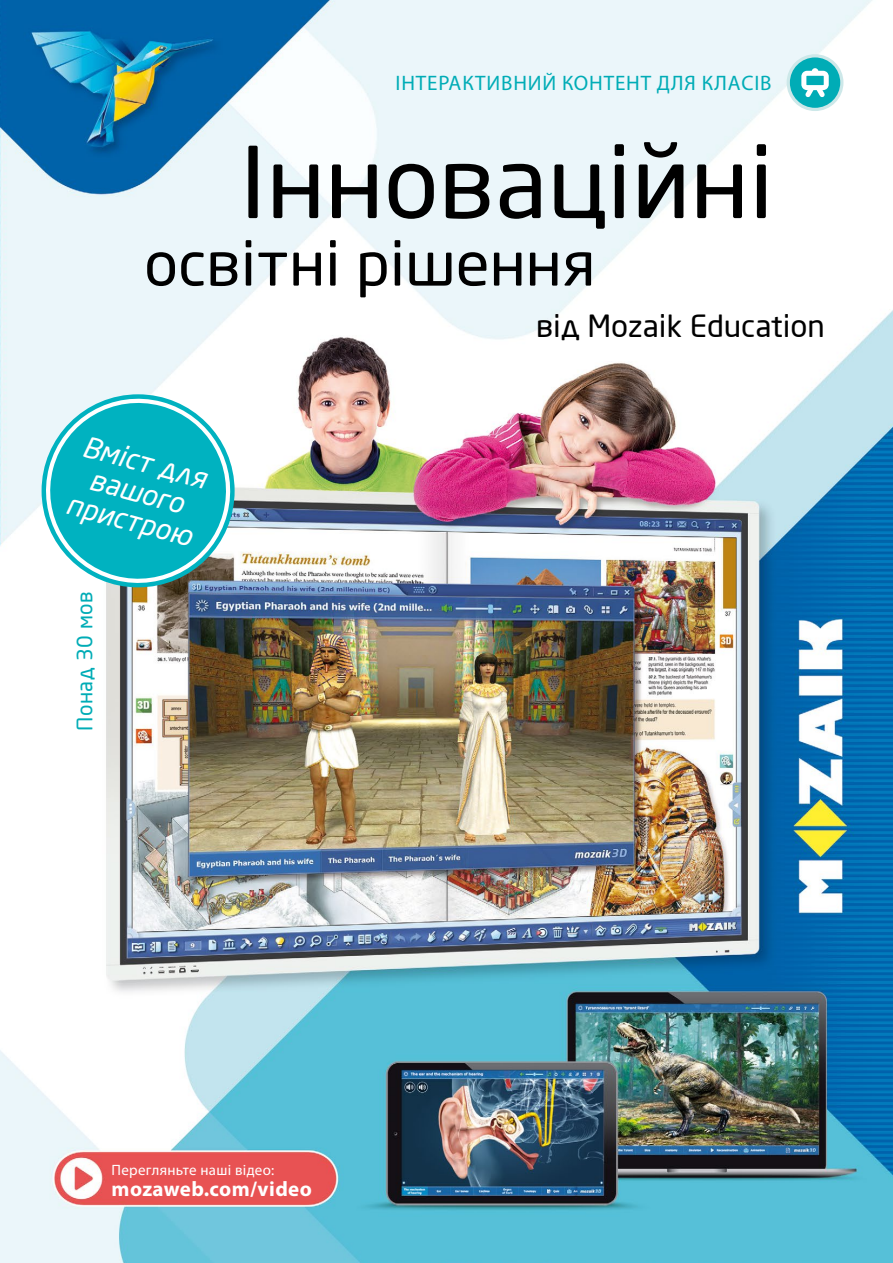
<style>
.page{position:relative;width:893px;height:1263px;background:#fff}
.page>*{position:absolute;margin:0;border:0;box-sizing:border-box;transform-origin:0 0}
.t1{font:97.5px "Neo Sans Pro";color:#000;scale:1.04 1}
.t2{font:60px "Neo Sans Pro";color:#000;scale:1.04 1}
.t3{font:30px "Neo Sans Pro";color:#000;scale:1.04 1}
.t4{font:italic 28.5px/30px "Neo Sans Pro";color:#fff;text-align:center}
.t5{font:21px "Myriad Pro";letter-spacing:.04em;color:#00acb6}
.t6{font:700 21px "Myriad Pro";letter-spacing:.02em;color:#fff}
.t7{font:21px "Neo Sans Pro";letter-spacing:.025em;color:#00acb6}
.t8{font:15px "Myriad Pro";letter-spacing:.02em;color:#fff}
</style>
<div class="page">
<img style="left:0;top:0;width:893px;height:1263px">
<div style="left:788px;top:56px;width:54px;height:53px;background:#00acb6;border-radius:50%"></div>
<div style="left:787px;top:54px;width:56px;height:57px;border:3px solid #cde8e9;border-radius:50%"></div>
<svg style="left:801px;top:68px;width:28px;height:29px"></svg>
<svg style="left:33px;top:386px;width:210px;height:205px"></svg>
<p class="t5" style="left:396px;top:70px;width:378px">ІНТЕРАКТИВНИЙ КОНТЕНТ ДЛЯ КЛАСІВ</p>
<h1 class="t1" style="left:239px;top:123px;width:515px">Інноваційні</h1>
<h2 class="t2" style="left:144px;top:227px;width:435px">освітні рішення</h2>
<h3 class="t3" style="left:536px;top:307px;width:279px">від Mozaik Education</h3>
<h3 class="t4" style="left:87px;top:430px;width:130px;rotate:15deg">Вміст для вашого пристрою</h3>
<p class="t7" style="left:72px;top:731px;width:141px;rotate:-90deg">Понад 30 мов</p>
<p class="t8" style="left:112px;top:1161px;width:164px">Перегляньте наші відео:</p>
<p class="t6" style="left:112px;top:1175px;width:202px">mozaweb.com/video</p>
</div>
